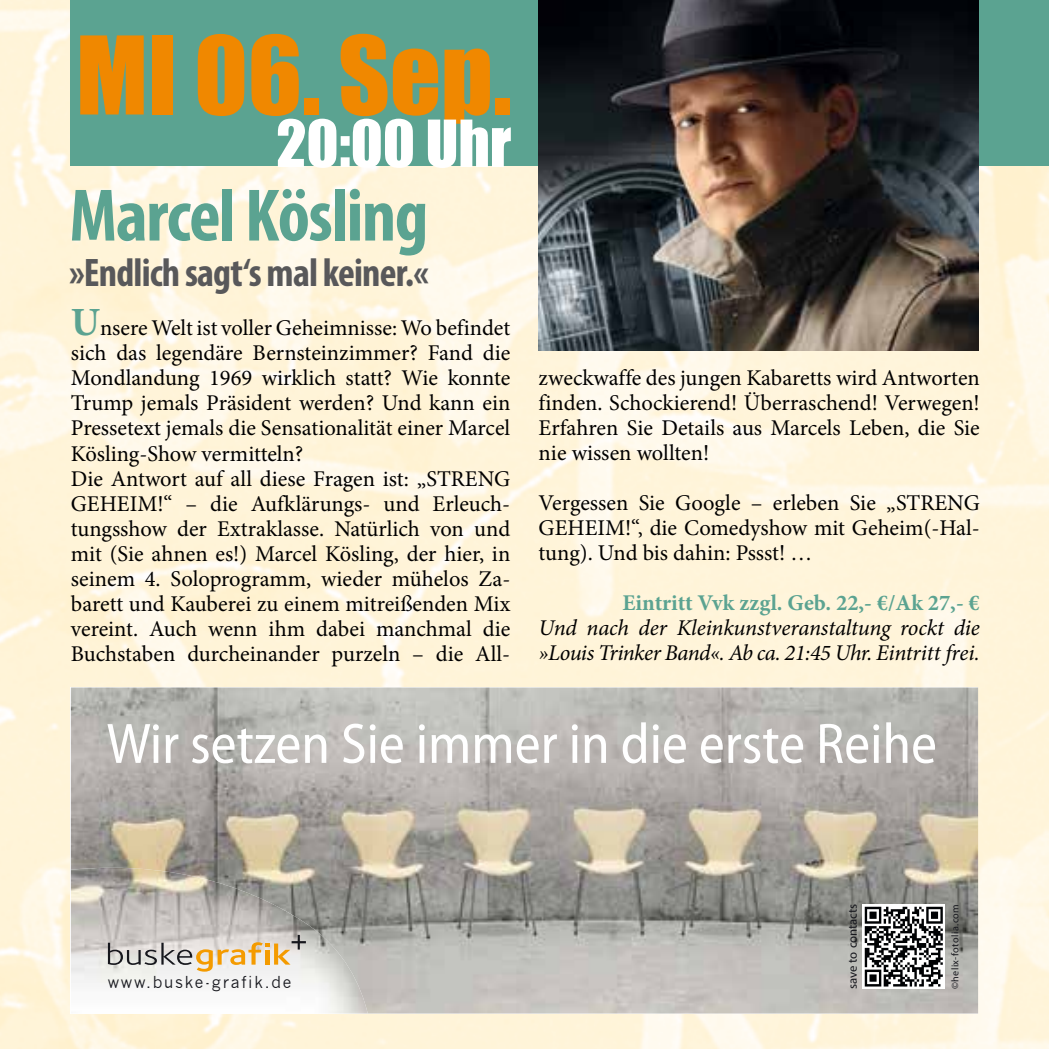
<style>
.page{position:relative;width:1049px;height:1049px;background:#fff}
.page>*{position:absolute;margin:0;border:0;box-sizing:border-box;transform-origin:0 0}
.t1{font:100px "Impact";color:#f08800}
.t2{font:700 condensed 75px "Myriad Pro";letter-spacing:-.02em;color:#5ba391}
.t3{font:60px "Impact";color:#fff}
.t4{font:semi-condensed 57.5px "Myriad Pro";color:#fff}
.t5{font:700 condensed 40px "Myriad Pro";letter-spacing:-.02em;color:#58585a}
.t6{font:22.5px/25px "Minion Pro";color:#000;text-align:justify}
.t7{font:italic 22.5px/25px "Minion Pro";letter-spacing:-.015em;color:#000}
.t8{font:700 22.5px "Minion Pro";color:#5ba391}
.t9{font:16px "News Gothic";letter-spacing:.11em;color:#16171d}
.t10{font:12.5px "Myriad Pro";letter-spacing:-.01em;color:#16171d}
.t11{font:10px "Myriad Pro";letter-spacing:.04em;color:#16171d}
.s1{font-weight:700;font-size:40px;color:#5ba391}
</style>
<div class="page">
<img style="left:0;top:0;width:1049px;height:1049px">
<div style="left:71px;top:0;width:978px;height:166px;background:#5ba391"></div>
<img style="left:539px;top:0;width:439px;height:351px">
<img style="left:71px;top:687px;width:907px;height:326px">
<img style="left:71px;top:868px;width:297px;height:145px">
<svg style="left:108px;top:935px;width:198px;height:37px;background:#d6cab8"></svg>
<svg style="left:862px;top:904px;width:83px;height:85px"></svg>
<svg style="left:865px;top:907px;width:78px;height:79px"></svg>
<h1 class="t1" style="left:76px;top:-2px;width:437px">MI 06. Sep.</h1>
<h3 class="t3" style="left:276px;top:97px;width:237px">20:00 Uhr</h3>
<h2 class="t2" style="left:69px;top:169px;width:360px">Marcel Kösling</h2>
<h3 class="t5" style="left:69px;top:247px;width:361px">»Endlich sagt‘s mal keiner.«</h3>
<p class="t6" style="left:71px;top:316px;width:441px;text-align:left"><span class="s1">U</span>nsere Welt ist voller Geheimnisse: Wo befindet sich das legendäre Bernsteinzimmer? Fand die Mondlandung 1969 wirklich statt? Wie konnte Trump jemals Präsident werden? Und kann ein Pressetext jemals die Sensationalität einer Marcel Kösling-Show vermitteln?<br>Die Antwort auf all diese Fragen ist: „STRENG GEHEIM!“ – die Aufklärungs- und Erleuch&shy;tungsshow der Extraklasse. Natürlich von und mit (Sie ahnen es!) Marcel Kösling, der hier, in seinem 4. Soloprogramm, wieder mühelos Za&shy;barett und Kauberei zu einem mitreißenden Mix vereint. Auch wenn ihm dabei manchmal die Buchstaben durcheinander purzeln – die All-</p>
<p class="t6" style="left:539px;top:366px;width:443px">zweckwaffe des jungen Kabaretts wird Antworten finden. Schockierend! Überraschend! Verwegen!<br>Erfahren Sie Details aus Marcels Leben, die Sie nie wissen wollten!</p>
<p class="t6" style="left:539px;top:491px;width:443px">Vergessen Sie Google – erleben Sie „STRENG GEHEIM!“, die Comedyshow mit Geheim(-Hal&shy;tung). Und bis dahin: Pssst! …</p>
<p class="t8" style="left:622px;top:587px;width:359px">Eintritt Vvk zzgl. Geb. 22,- €/Ak 27,- €</p>
<p class="t7" style="left:539px;top:616px;width:443px">Und nach der Kleinkunstveranstaltung rockt die »Louis Trinker Band«. Ab ca. 21:45 Uhr. Eintritt frei.</p>
<h3 class="t4" style="left:106px;top:712px;width:832px">Wir setzen Sie immer in die erste Reihe</h3>
<p class="t9" style="left:108px;top:973px;width:185px">www.buske-grafik.de</p>
<p class="t10" style="left:845px;top:989px;width:87px;rotate:-90deg">save to contacts</p>
<p class="t11" style="left:949px;top:989px;width:87px;rotate:-90deg">©helix-fotolia.com</p>
</div>
